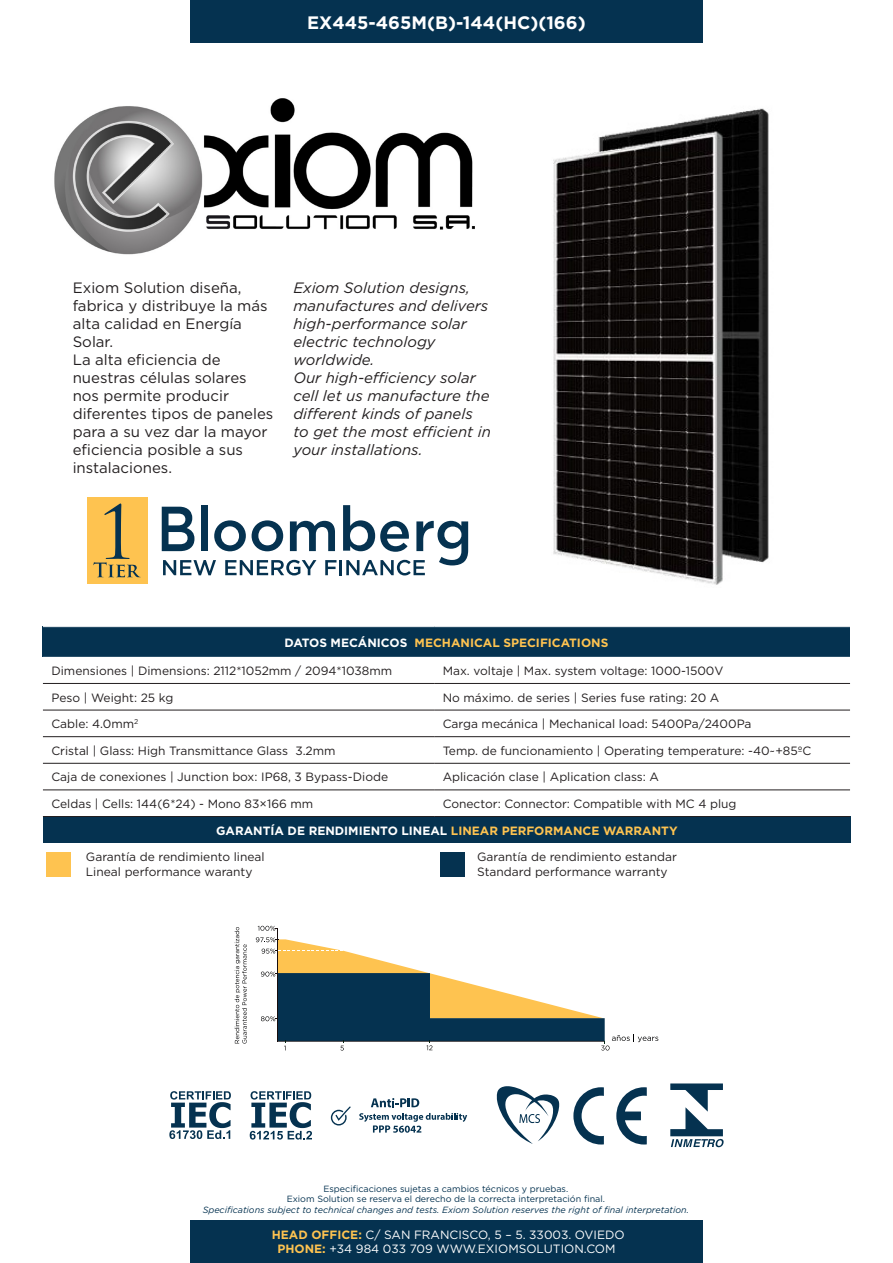
<style>
.page{position:relative;width:893px;height:1263px;background:#fff}
.page>*{position:absolute;margin:0;border:0;box-sizing:border-box;transform-origin:0 0}
.t1{font:700 18px "Gotham";color:#fff}
.t2{font:15px/18px "Gotham";color:#231f20}
.t3{font:italic 15px/18px "Gotham";color:#231f20}
.t4{font:12px/14.4px "Gotham";color:#231f20}
.t5{font:12px/14.4px "Gotham";color:#fff;text-align:center}
.t6{font:700 12px "Gotham";color:#fff}
.t7{font:700 12px "Gotham";color:#fec350}
.t8{font:9px/10.8px "Gotham";color:#053250;text-align:center}
.t9{font:italic 9px "Gotham";color:#053250}
.s1{color:#fff}
.s2{color:#fec350}
.s3{font-weight:700;color:#fec350}
</style>
<div class="page">
<div style="left:87px;top:497px;width:60px;height:87px;background:#fec350"></div>
<svg style="left:93px;top:503px;width:48px;height:74px"></svg>
<svg style="left:162px;top:505px;width:306px;height:70px"></svg>
<img style="left:54px;top:98px;width:421px;height:157px">
<div style="left:190px;top:1220px;width:513px;height:43px;background:#053250"></div>
<div style="left:190px;top:0;width:513px;height:43px;background:#053250"></div>
<svg style="left:496px;top:1086px;width:64px;height:58px"></svg>
<svg style="left:616px;top:1087px;width:31px;height:57px"></svg>
<svg style="left:573px;top:1087px;width:31px;height:57px"></svg>
<svg style="left:670px;top:1083px;width:54px;height:64px"></svg>
<svg style="left:169px;top:1091px;width:62px;height:48px"></svg>
<svg style="left:250px;top:1091px;width:62px;height:48px"></svg>
<svg style="left:371px;top:1098px;width:48px;height:9px"></svg>
<svg style="left:359px;top:1113px;width:108px;height:20px"></svg>
<svg style="left:331px;top:1106px;width:20px;height:19px"></svg>
<svg style="left:235px;top:927px;width:12px;height:116px"></svg>
<svg style="left:258px;top:926px;width:19px;height:5px"></svg>
<hr style="left:277px;top:928px;width:1px;height:113px;background:#180e0e">
<svg style="left:256px;top:937px;width:402px;height:113px"></svg>
<div style="left:43px;top:817px;width:807px;height:26px;background:#053250"></div>
<div style="left:46px;top:852px;width:24px;height:25px;background:#fec350"></div>
<div style="left:441px;top:852px;width:24px;height:25px;background:#053250"></div>
<img style="left:553px;top:108px;width:216px;height:477px">
<div style="left:43px;top:627px;width:807px;height:30px;background:#053250"></div>
<svg style="left:43px;top:709px;width:807px;height:81px"></svg>
<hr style="left:43px;top:683px;width:391px;height:1px;background:#231f20">
<hr style="left:434px;top:683px;width:416px;height:1px;background:#231f20">
<hr style="left:43px;top:710px;width:391px;height:1px;background:#231f20">
<hr style="left:434px;top:710px;width:416px;height:1px;background:#231f20">
<hr style="left:43px;top:736px;width:391px;height:1px;background:#231f20">
<hr style="left:434px;top:736px;width:416px;height:1px;background:#231f20">
<hr style="left:43px;top:763px;width:391px;height:1px;background:#231f20">
<hr style="left:434px;top:763px;width:416px;height:1px;background:#231f20">
<hr style="left:43px;top:790px;width:391px;height:1px;background:#231f20">
<hr style="left:434px;top:790px;width:416px;height:1px;background:#231f20">
<hr style="left:43px;top:816px;width:391px;height:1px;background:#231f20">
<hr style="left:434px;top:816px;width:416px;height:1px;background:#231f20">
<p class="t1" style="left:307px;top:10px;width:280px">EX445-465M(B)-144(HC)(166)</p>
<p class="t2" style="left:73px;top:279px;width:202px">Exiom Solution diseña, fabrica y distribuye la más alta calidad en Energía<br>Solar.<br>La alta eficiencia de nuestras células solares nos permite producir diferentes tipos de paneles para a su vez dar la mayor eficiencia posible a sus instalaciones.</p>
<p class="t3" style="left:293px;top:279px;width:199px">Exiom Solution designs, manufactures and delivers high-performance solar electric technology worldwide.<br>Our high-efficiency solar cell let us manufacture the different kinds of panels to get the most efficient in your installations.</p>
<p class="t7" style="left:285px;top:634px;width:325px"><span class="s1">DATOS MECÁNICOS</span> MECHANICAL SPECIFICATIONS</p>
<p class="t4" style="left:51px;top:663px;width:342px">Dimensiones | Dimensions: 2112*1052mm / 2094*1038mm</p>
<p class="t4" style="left:443px;top:663px;width:282px">Max. voltaje | Max. system voltage: 1000-1500V</p>
<p class="t4" style="left:51px;top:690px;width:123px">Peso | Weight: 25 kg</p>
<p class="t4" style="left:443px;top:690px;width:278px">No máximo. de series | Series fuse rating: 20 A</p>
<p class="t4" style="left:51px;top:716px;width:89px">Cable: 4.0mm<sup>2</sup></p>
<p class="t4" style="left:443px;top:716px;width:310px">Carga mecánica | Mechanical load: 5400Pa/2400Pa</p>
<p class="t4" style="left:51px;top:743px;width:286px">Cristal | Glass: High Transmittance Glass 3.2mm</p>
<p class="t4" style="left:443px;top:743px;width:370px">Temp. de funcionamiento | Operating temperature: -40~+85ºC</p>
<p class="t4" style="left:51px;top:770px;width:338px">Caja de conexiones | Junction box: IP68, 3 Bypass-Diode</p>
<p class="t4" style="left:443px;top:770px;width:218px">Aplicación clase | Aplication class: A</p>
<p class="t4" style="left:51px;top:796px;width:263px">Celdas | Cells: 144(6*24) - Mono 83×166 mm</p>
<p class="t4" style="left:443px;top:796px;width:295px">Conector: Connector: Compatible with MC 4 plug</p>
<p class="t6" style="left:216px;top:822px;width:463px">GARANTÍA DE RENDIMIENTO LINEAL <span class="s2">LINEAR PERFORMANCE WARRANTY</span></p>
<p class="t4" style="left:86px;top:850px;width:180px">Garantía de rendimiento lineal<br>Lineal performance waranty</p>
<p class="t4" style="left:477px;top:850px;width:201px">Garantía de rendimiento estandar<br>Standard performance warranty</p>
<p class="t8" style="left:287px;top:1183px;width:320px">Especificaciones sujetas a cambios técnicos y pruebas.<br>Exiom Solution se reserva el derecho de la correcta interpretación final.</p>
<p class="t9" style="left:203px;top:1204px;width:488px">Specifications subject to technical changes and tests. Exiom Solution reserves the right of final interpretation.</p>
<p class="t5" style="left:272px;top:1227px;width:354px"><span class="s3">HEAD OFFICE:</span> C/ SAN FRANCISCO, 5 – 5. 33003. OVIEDO<br><span class="s3">PHONE:</span> +34 984 033 709 WWW.EXIOMSOLUTION.COM</p>
</div>
